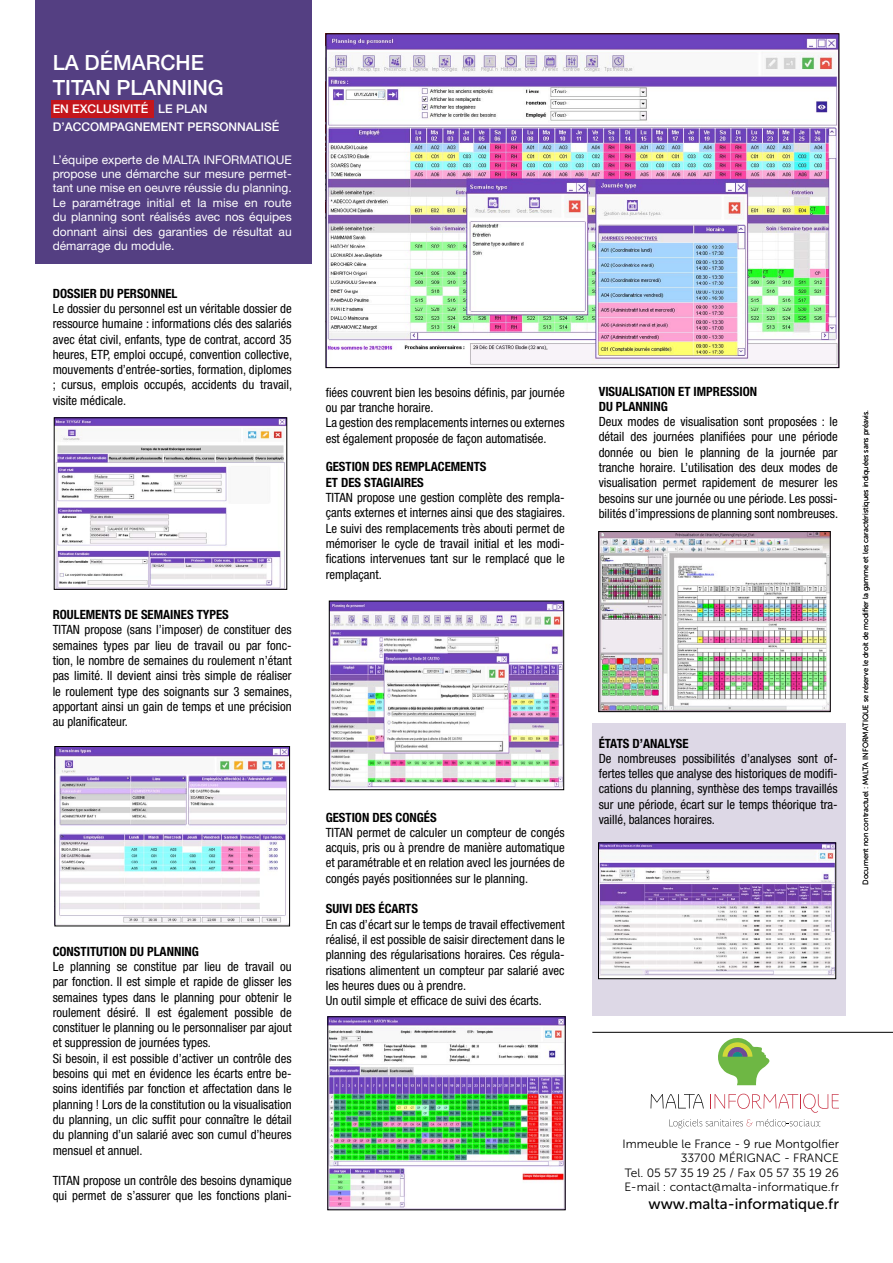
<style>
.page{position:relative;width:893px;height:1263px;background:#fff}
.page>*{position:absolute;margin:0;border:0;box-sizing:border-box;transform-origin:0 0}
.t1{font:500 21px/25.2px "Helvetica Neue";color:#fff}
.t2{font:15px "Museo Sans 500";color:#000}
.t3{font:condensed 12.75px/15.3px "Helvetica Neue";color:#000;text-align:justify}
.t4{font:700 condensed 12.75px/15.3px "Helvetica Neue";color:#000}
.t5{font:12px/14.4px "Helvetica Neue";color:#fff;text-align:justify}
.t6{font:12px/14.4px "Museo Sans 300";color:#000;text-align:right}
.t7{font:500 12px/18px "Helvetica Neue";color:#fff}
.t8{font:7.5px "Museo Sans 300";color:#000}
</style>
<div class="page">
<hr style="left:592px;top:1032px;width:301px;height:1px;background:#000">
<div style="left:592px;top:724px;width:253px;height:292px;background:#ddd8e6"></div>
<div style="left:35px;top:0;width:277px;height:264px;background:#543f82"></div>
<div style="left:51px;top:100px;width:103px;height:18px;background:#c4161c"></div>
<img style="left:56px;top:420px;width:229px;height:167px">
<img style="left:57px;top:748px;width:231px;height:175px">
<div style="left:55px;top:746px;width:235px;height:180px;border:1px solid #000"></div>
<img style="left:328px;top:36px;width:509px;height:330px">
<img style="left:331px;top:603px;width:231px;height:185px">
<div style="left:329px;top:601px;width:235px;height:189px;border:1px solid #000"></div>
<img style="left:330px;top:1018px;width:233px;height:190px">
<img style="left:600px;top:845px;width:234px;height:132px">
<div style="left:598px;top:843px;width:238px;height:136px;border:1px solid #000"></div>
<img style="left:600px;top:533px;width:228px;height:177px">
<div style="left:598px;top:531px;width:232px;height:181px;border:1px solid #000"></div>
<svg style="left:718px;top:1038px;width:52px;height:47px"></svg>
<svg style="left:669px;top:1119px;width:151px;height:9px"></svg>
<svg style="left:651px;top:1094px;width:53px;height:14px"></svg>
<svg style="left:710px;top:1094px;width:129px;height:19px"></svg>
<h1 class="t1" style="left:53px;top:50px;width:173px">LA DÉMARCHE<br>TITAN PLANNING</h1>
<p class="t7" style="left:53px;top:100px;width:228px">EN EXCLUSIVITÉ LE PLAN<br>D’ACCOMPAGNEMENT PERSONNALISÉ</p>
<p class="t5" style="left:53px;top:152px;width:240px">L’équipe experte de MALTA INFORMATIQUE propose une démarche sur mesure permet&shy;tant une mise en oeuvre réussie du planning.<br>Le paramétrage initial et la mise en route du planning sont réalisés avec nos équipes donnant ainsi des garanties de résultat au démarrage du module.</p>
<p class="t4" style="left:53px;top:285px;width:126px">DOSSIER DU PERSONNEL</p>
<p class="t3" style="left:53px;top:301px;width:241px">Le dossier du personnel est un véritable dossier de ressource humaine : informations clés des salariés avec état civil, enfants, type de contrat, accord 35 heures, ETP, emploi occupé, convention collective, mouvements d’entrée-sorties, formation, diplomes ; cursus, emplois occupés, accidents du travail, visite médicale.</p>
<p class="t4" style="left:53px;top:607px;width:178px">ROULEMENTS DE SEMAINES TYPES</p>
<p class="t3" style="left:53px;top:622px;width:241px">TITAN propose (sans l’imposer) de constituer des semaines types par lieu de travail ou par fonc&shy;tion, le nombre de semaines du roulement n’étant pas limité. Il devient ainsi très simple de réaliser le roulement type des soignants sur 3 semaines, apportant ainsi un gain de temps et une précision au planificateur.</p>
<p class="t4" style="left:53px;top:943px;width:148px">CONSTITUTION DU PLANNING</p>
<p class="t3" style="left:53px;top:959px;width:240px;text-align:left">Le planning se constitue par lieu de travail ou par fonction. Il est simple et rapide de glisser les semaines types dans le planning pour obtenir le roulement désiré. Il est également possible de constituer le planning ou le personnaliser par ajout et suppression de journées types.<br>Si besoin, il est possible d’activer un contrôle des besoins qui met en évidence les écarts entre be&shy;soins identifiés par fonction et affectation dans le planning ! Lors de la constitution ou la visualisation du planning, un clic suffit pour connaître le détail du planning d’un salarié avec son cumul d’heures mensuel et annuel.</p>
<p class="t3" style="left:53px;top:1173px;width:240px">TITAN propose un contrôle des besoins dynamique qui permet de s’assurer que les fonctions plani-</p>
<p class="t3" style="left:326px;top:384px;width:240px;text-align:left">fiées couvrent bien les besoins définis, par journée ou par tranche horaire.<br>La gestion des remplacements internes ou externes est également proposée de façon automatisée.</p>
<p class="t4" style="left:326px;top:459px;width:162px">GESTION DES REMPLACEMENTS<br>ET DES STAGIAIRES</p>
<p class="t3" style="left:326px;top:490px;width:241px">TITAN propose une gestion complète des rempla&shy;çants externes et internes ainsi que des stagiaires.<br>Le suivi des remplacements très abouti permet de mémoriser le cycle de travail initial et les modi&shy;fications intervenues tant sur le remplacé que le remplaçant.</p>
<p class="t4" style="left:326px;top:809px;width:112px">GESTION DES CONGÉS</p>
<p class="t3" style="left:326px;top:824px;width:240px">TITAN permet de calculer un compteur de congés acquis, pris ou à prendre de manière automatique et paramétrable et en relation avecl les journées de congés payés positionnées sur le planning.</p>
<p class="t4" style="left:326px;top:901px;width:94px">SUIVI DES ÉCARTS</p>
<p class="t3" style="left:326px;top:916px;width:240px;text-align:left">En cas d’écart sur le temps de travail effectivement réalisé, il est possible de saisir directement dans le planning des régularisations horaires. Ces régula&shy;risations alimentent un compteur par salarié avec les heures dues ou à prendre.<br>Un outil simple et efficace de suivi des écarts.</p>
<p class="t4" style="left:599px;top:383px;width:160px">VISUALISATION ET IMPRESSION<br>DU PLANNING</p>
<p class="t3" style="left:599px;top:414px;width:241px">Deux modes de visualisation sont proposées : le détail des journées planifiées pour une période donnée ou bien le planning de la journée par tranche horaire. L’utilisation des deux modes de visualisation permet rapidement de mesurer les besoins sur une journée ou une période. Les possi&shy;bilités d’impressions de planning sont nombreuses.</p>
<p class="t4" style="left:599px;top:735px;width:91px">ÉTATS D’ANALYSE</p>
<p class="t3" style="left:599px;top:750px;width:240px">De nombreuses possibilités d’analyses sont of&shy;fertes telles que analyse des historiques de modifi&shy;cations du planning, synthèse des temps travaillés sur une période, écart sur le temps théorique tra&shy;vaillé, balances horaires.</p>
<p class="t8" style="left:861px;top:885px;width:477px;rotate:-90deg">Document non contractuel : MALTA INFORMATIQUE se réserve le droit de modifier la gamme et les caractéristiques indiquées sans préavis.</p>
<p class="t6" style="left:623px;top:1136px;width:218px">Immeuble le France - 9 rue Montgolfier 33700 MÉRIGNAC - FRANCE<br>Tel. 05 57 35 19 25 / Fax 05 57 35 19 26<br>E-mail : contact@malta-informatique.fr</p>
<p class="t2" style="left:648px;top:1195px;width:192px">www.malta-informatique.fr</p>
</div>
